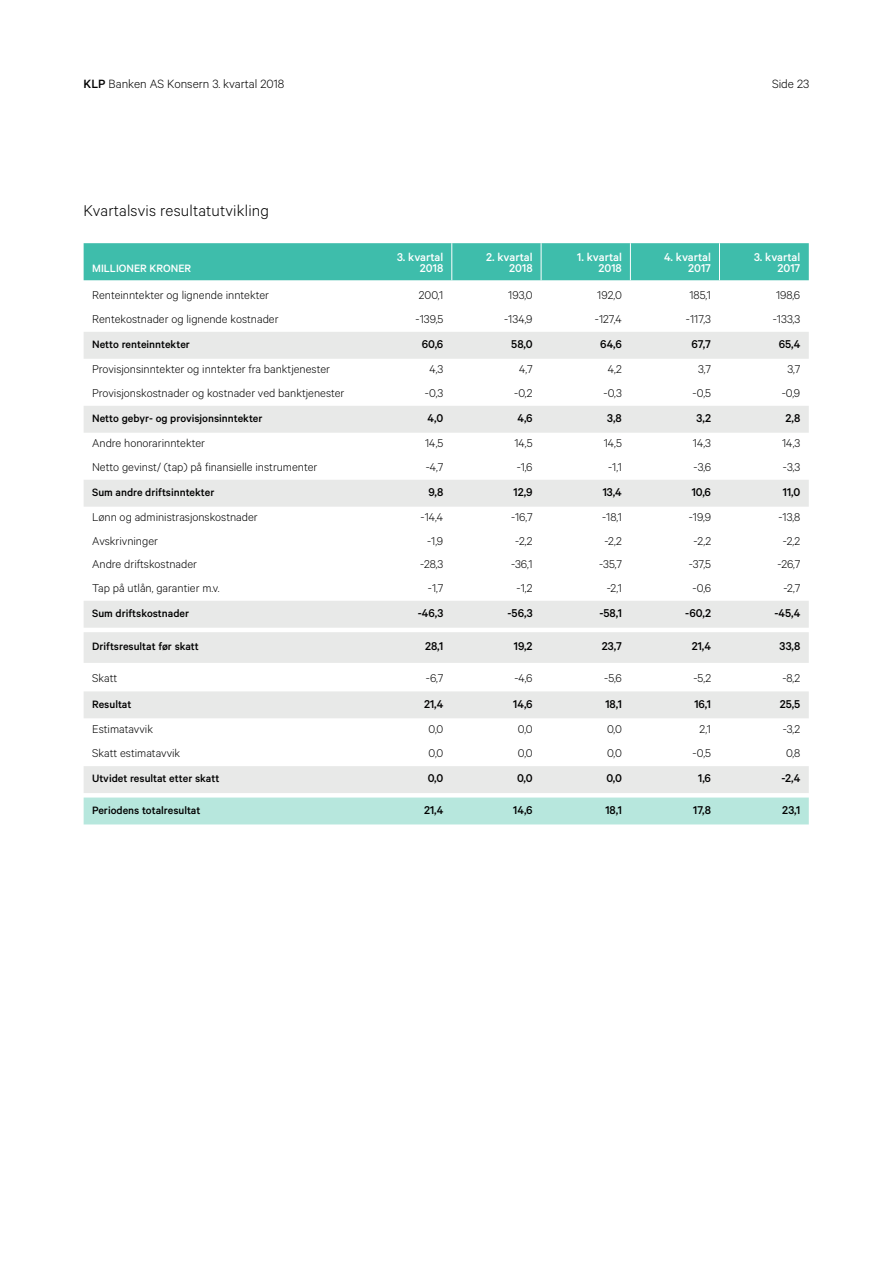
<style>
.page{position:relative;width:893px;height:1263px;background:#fff}
.page>*{position:absolute;margin:0;border:0;box-sizing:border-box;transform-origin:0 0}
.t1{font:300 17.55px "Calibre";letter-spacing:.01em;color:#000}
.t2{font:300 13.5px "Calibre";color:#000}
.t3{font:300 12.75px "Calibre";color:#000}
.t4{font:500 12.75px "Calibre";color:#000}
.t5{font:500 12.75px/10.5px "Calibre";color:#fff;text-align:right}
.t6{font:500 12px "Calibre";color:#000}
.t7{font:500 12px "Calibre";color:#fff}
.s1{font-weight:500}
</style>
<div class="page">
<div style="left:84px;top:243px;width:725px;height:37px;background:#3ebdab"></div>
<svg style="left:84px;top:332px;width:725px;height:461px"></svg>
<div style="left:84px;top:797px;width:725px;height:27px;background:#b7e7dd"></div>
<hr style="left:452px;top:243px;width:1px;height:37px;background:#fff">
<hr style="left:541px;top:243px;width:1px;height:37px;background:#fff">
<hr style="left:630px;top:243px;width:1px;height:37px;background:#fff">
<hr style="left:719px;top:243px;width:1px;height:37px;background:#fff">
<p class="t2" style="left:84px;top:76px;width:202px"><span class="s1">KLP</span> Banken AS Konsern 3. kvartal 2018</p>
<p class="t2" style="left:772px;top:76px;width:39px">Side 23</p>
<h1 class="t1" style="left:84px;top:201px;width:187px">Kvartalsvis resultatutvikling</h1>
<p class="t7" style="left:92px;top:261px;width:101px">MILLIONER KRONER</p>
<p class="t5" style="left:397px;top:252px;width:48px">3. kvartal<br>2018</p>
<p class="t5" style="left:486px;top:252px;width:48px">2. kvartal<br>2018</p>
<p class="t5" style="left:577px;top:252px;width:46px">1. kvartal<br>2018</p>
<p class="t5" style="left:664px;top:252px;width:48px">4. kvartal<br>2017</p>
<p class="t5" style="left:754px;top:252px;width:48px">3. kvartal<br>2017</p>
<p class="t3" style="left:92px;top:288px;width:178px">Renteinntekter og lignende inntekter</p>
<p class="t3" style="left:419px;top:288px;width:26px">200,1</p>
<p class="t3" style="left:508px;top:288px;width:26px">193,0</p>
<p class="t3" style="left:597px;top:288px;width:26px">192,0</p>
<p class="t3" style="left:689px;top:288px;width:23px">185,1</p>
<p class="t3" style="left:776px;top:288px;width:26px">198,6</p>
<p class="t3" style="left:92px;top:311px;width:188px">Rentekostnader og lignende kostnader</p>
<p class="t3" style="left:416px;top:311px;width:29px">-139,5</p>
<p class="t3" style="left:504px;top:311px;width:30px">-134,9</p>
<p class="t3" style="left:595px;top:311px;width:28px">-127,4</p>
<p class="t3" style="left:686px;top:311px;width:27px">-117,3</p>
<p class="t3" style="left:773px;top:311px;width:29px">-133,3</p>
<p class="t6" style="left:92px;top:337px;width:99px">Netto renteinntekter</p>
<p class="t4" style="left:422px;top:337px;width:23px">60,6</p>
<p class="t4" style="left:511px;top:337px;width:23px">58,0</p>
<p class="t4" style="left:600px;top:337px;width:23px">64,6</p>
<p class="t4" style="left:692px;top:337px;width:21px">67,7</p>
<p class="t4" style="left:779px;top:337px;width:23px">65,4</p>
<p class="t3" style="left:92px;top:362px;width:239px">Provisjonsinntekter og inntekter fra banktjenester</p>
<p class="t3" style="left:429px;top:362px;width:15px">4,3</p>
<p class="t3" style="left:519px;top:362px;width:15px">4,7</p>
<p class="t3" style="left:608px;top:362px;width:16px">4,2</p>
<p class="t3" style="left:698px;top:362px;width:14px">3,7</p>
<p class="t3" style="left:787px;top:362px;width:14px">3,7</p>
<p class="t3" style="left:92px;top:385px;width:254px">Provisjonskostnader og kostnader ved banktjenester</p>
<p class="t3" style="left:425px;top:385px;width:20px">-0,3</p>
<p class="t3" style="left:514px;top:385px;width:20px">-0,2</p>
<p class="t3" style="left:603px;top:385px;width:20px">-0,3</p>
<p class="t3" style="left:693px;top:385px;width:20px">-0,5</p>
<p class="t3" style="left:782px;top:385px;width:20px">-0,9</p>
<p class="t6" style="left:92px;top:411px;width:172px">Netto gebyr- og provisjonsinntekter</p>
<p class="t4" style="left:428px;top:411px;width:17px">4,0</p>
<p class="t4" style="left:517px;top:411px;width:17px">4,6</p>
<p class="t4" style="left:607px;top:411px;width:16px">3,8</p>
<p class="t4" style="left:696px;top:411px;width:16px">3,2</p>
<p class="t4" style="left:785px;top:411px;width:16px">2,8</p>
<p class="t3" style="left:92px;top:436px;width:114px">Andre honorarinntekter</p>
<p class="t3" style="left:425px;top:436px;width:20px">14,5</p>
<p class="t3" style="left:514px;top:436px;width:20px">14,5</p>
<p class="t3" style="left:604px;top:436px;width:20px">14,5</p>
<p class="t3" style="left:693px;top:436px;width:20px">14,3</p>
<p class="t3" style="left:782px;top:436px;width:20px">14,3</p>
<p class="t3" style="left:92px;top:459px;width:227px">Netto gevinst/ (tap) på finansielle instrumenter</p>
<p class="t3" style="left:426px;top:459px;width:19px">-4,7</p>
<p class="t3" style="left:517px;top:459px;width:17px">-1,6</p>
<p class="t3" style="left:608px;top:459px;width:15px">-1,1</p>
<p class="t3" style="left:694px;top:459px;width:19px">-3,6</p>
<p class="t3" style="left:783px;top:459px;width:19px">-3,3</p>
<p class="t6" style="left:92px;top:485px;width:124px">Sum andre driftsinntekter</p>
<p class="t4" style="left:429px;top:485px;width:16px">9,8</p>
<p class="t4" style="left:513px;top:485px;width:21px">12,9</p>
<p class="t4" style="left:603px;top:485px;width:21px">13,4</p>
<p class="t4" style="left:692px;top:485px;width:21px">10,6</p>
<p class="t4" style="left:783px;top:485px;width:19px">11,0</p>
<p class="t3" style="left:92px;top:510px;width:167px">Lønn og administrasjonskostnader</p>
<p class="t3" style="left:421px;top:510px;width:24px">-14,4</p>
<p class="t3" style="left:511px;top:510px;width:23px">-16,7</p>
<p class="t3" style="left:602px;top:510px;width:21px">-18,1</p>
<p class="t3" style="left:689px;top:510px;width:24px">-19,9</p>
<p class="t3" style="left:778px;top:510px;width:23px">-13,8</p>
<p class="t3" style="left:92px;top:533px;width:67px">Avskrivninger</p>
<p class="t3" style="left:427px;top:533px;width:18px">-1,9</p>
<p class="t3" style="left:515px;top:533px;width:19px">-2,2</p>
<p class="t3" style="left:604px;top:533px;width:19px">-2,2</p>
<p class="t3" style="left:693px;top:533px;width:19px">-2,2</p>
<p class="t3" style="left:783px;top:533px;width:19px">-2,2</p>
<p class="t3" style="left:92px;top:557px;width:106px">Andre driftskostnader</p>
<p class="t3" style="left:420px;top:557px;width:25px">-28,3</p>
<p class="t3" style="left:511px;top:557px;width:23px">-36,1</p>
<p class="t3" style="left:599px;top:557px;width:24px">-35,7</p>
<p class="t3" style="left:689px;top:557px;width:24px">-37,5</p>
<p class="t3" style="left:777px;top:557px;width:24px">-26,7</p>
<p class="t3" style="left:92px;top:580px;width:129px">Tap på utlån, garantier m.v.</p>
<p class="t3" style="left:428px;top:580px;width:17px">-1,7</p>
<p class="t3" style="left:517px;top:580px;width:17px">-1,2</p>
<p class="t3" style="left:607px;top:580px;width:17px">-2,1</p>
<p class="t3" style="left:693px;top:580px;width:20px">-0,6</p>
<p class="t3" style="left:783px;top:580px;width:18px">-2,7</p>
<p class="t6" style="left:92px;top:606px;width:99px">Sum driftskostnader</p>
<p class="t4" style="left:418px;top:606px;width:27px">-46,3</p>
<p class="t4" style="left:507px;top:606px;width:27px">-56,3</p>
<p class="t4" style="left:599px;top:606px;width:24px">-58,1</p>
<p class="t4" style="left:685px;top:606px;width:27px">-60,2</p>
<p class="t4" style="left:774px;top:606px;width:27px">-45,4</p>
<p class="t6" style="left:92px;top:639px;width:108px">Driftsresultat før skatt</p>
<p class="t4" style="left:425px;top:639px;width:20px">28,1</p>
<p class="t4" style="left:514px;top:639px;width:20px">19,2</p>
<p class="t4" style="left:602px;top:639px;width:22px">23,7</p>
<p class="t4" style="left:692px;top:639px;width:21px">21,4</p>
<p class="t4" style="left:780px;top:639px;width:22px">33,8</p>
<p class="t3" style="left:92px;top:671px;width:27px">Skatt</p>
<p class="t3" style="left:426px;top:671px;width:19px">-6,7</p>
<p class="t3" style="left:514px;top:671px;width:20px">-4,6</p>
<p class="t3" style="left:604px;top:671px;width:19px">-5,6</p>
<p class="t3" style="left:693px;top:671px;width:19px">-5,2</p>
<p class="t3" style="left:782px;top:671px;width:19px">-8,2</p>
<p class="t6" style="left:92px;top:697px;width:41px">Resultat</p>
<p class="t4" style="left:424px;top:696px;width:21px">21,4</p>
<p class="t4" style="left:513px;top:696px;width:21px">14,6</p>
<p class="t4" style="left:605px;top:696px;width:18px">18,1</p>
<p class="t4" style="left:694px;top:696px;width:18px">16,1</p>
<p class="t4" style="left:780px;top:696px;width:22px">25,5</p>
<p class="t3" style="left:92px;top:722px;width:62px">Estimatavvik</p>
<p class="t3" style="left:429px;top:722px;width:16px">0,0</p>
<p class="t3" style="left:518px;top:722px;width:16px">0,0</p>
<p class="t3" style="left:607px;top:722px;width:16px">0,0</p>
<p class="t3" style="left:700px;top:722px;width:13px">2,1</p>
<p class="t3" style="left:783px;top:722px;width:19px">-3,2</p>
<p class="t3" style="left:92px;top:746px;width:90px">Skatt estimatavvik</p>
<p class="t3" style="left:429px;top:746px;width:16px">0,0</p>
<p class="t3" style="left:518px;top:746px;width:16px">0,0</p>
<p class="t3" style="left:607px;top:746px;width:16px">0,0</p>
<p class="t3" style="left:693px;top:746px;width:20px">-0,5</p>
<p class="t3" style="left:786px;top:746px;width:16px">0,8</p>
<p class="t6" style="left:92px;top:771px;width:129px">Utvidet resultat etter skatt</p>
<p class="t4" style="left:428px;top:771px;width:17px">0,0</p>
<p class="t4" style="left:517px;top:771px;width:17px">0,0</p>
<p class="t4" style="left:606px;top:771px;width:17px">0,0</p>
<p class="t4" style="left:698px;top:771px;width:14px">1,6</p>
<p class="t4" style="left:781px;top:771px;width:20px">-2,4</p>
<p class="t6" style="left:92px;top:803px;width:110px">Periodens totalresultat</p>
<p class="t4" style="left:424px;top:802px;width:21px">21,4</p>
<p class="t4" style="left:513px;top:802px;width:21px">14,6</p>
<p class="t4" style="left:605px;top:802px;width:18px">18,1</p>
<p class="t4" style="left:693px;top:802px;width:19px">17,8</p>
<p class="t4" style="left:782px;top:802px;width:20px">23,1</p>
</div>
